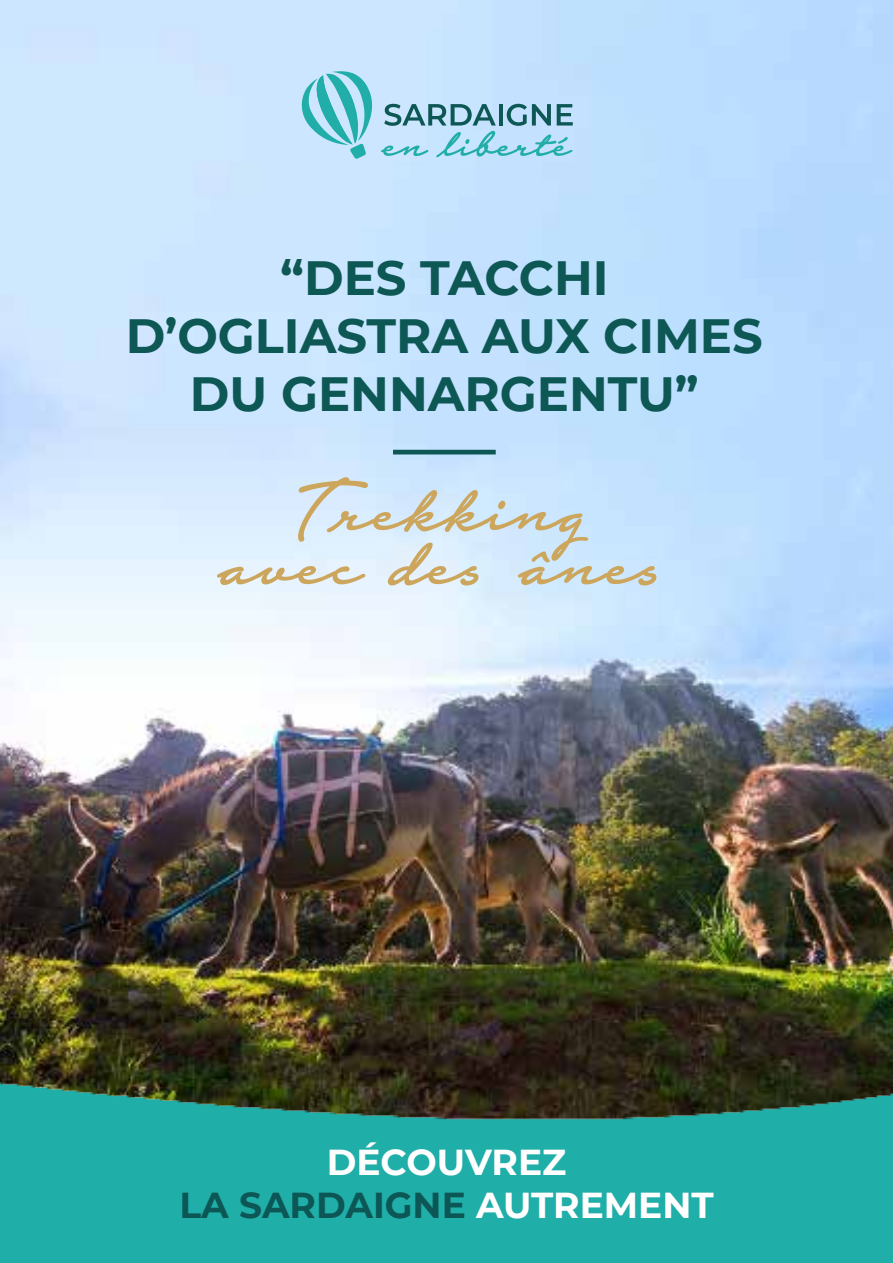
<style>
.page{position:relative;width:893px;height:1263px;background:#fff}
.page>*{position:absolute;margin:0;border:0;box-sizing:border-box;transform-origin:0 0}
.t1{font:500 90px "Notera 2 PERSONALUSEONLY";color:#cda65e}
.t2{font:700 48px/57.6px "Montserrat";color:#0d5754;text-align:center}
.t3{font:700 36px/43.2px "Montserrat";color:#fff;text-align:center}
.s1{color:#0c5755}
</style>
<div class="page">
<img style="left:0;top:0;width:893px;height:1062px">
<img style="left:0;top:1062px;width:893px;height:201px">
<svg style="left:381px;top:104px;width:192px;height:53px;background:#95c5d8"></svg>
<svg style="left:299px;top:71px;width:75px;height:88px;background:#8bd0de"></svg>
<hr style="left:393px;top:450px;width:103px;height:4px;background:#0d5754">
<p class="t2" style="left:126px;top:247px;width:638px">“DES TACCHI<br>D’OGLIASTRA AUX CIMES<br>DU GENNARGENTU”</p>
<h1 class="t1" style="left:297px;top:451px;width:297px">Trekking</h1>
<h1 class="t1" style="left:219px;top:505px;width:452px">avec des ânes</h1>
<p class="t3" style="left:179px;top:1138px;width:536px">DÉCOUVREZ<br><span class="s1">LA SARDAIGNE</span> AUTREMENT</p>
</div>
